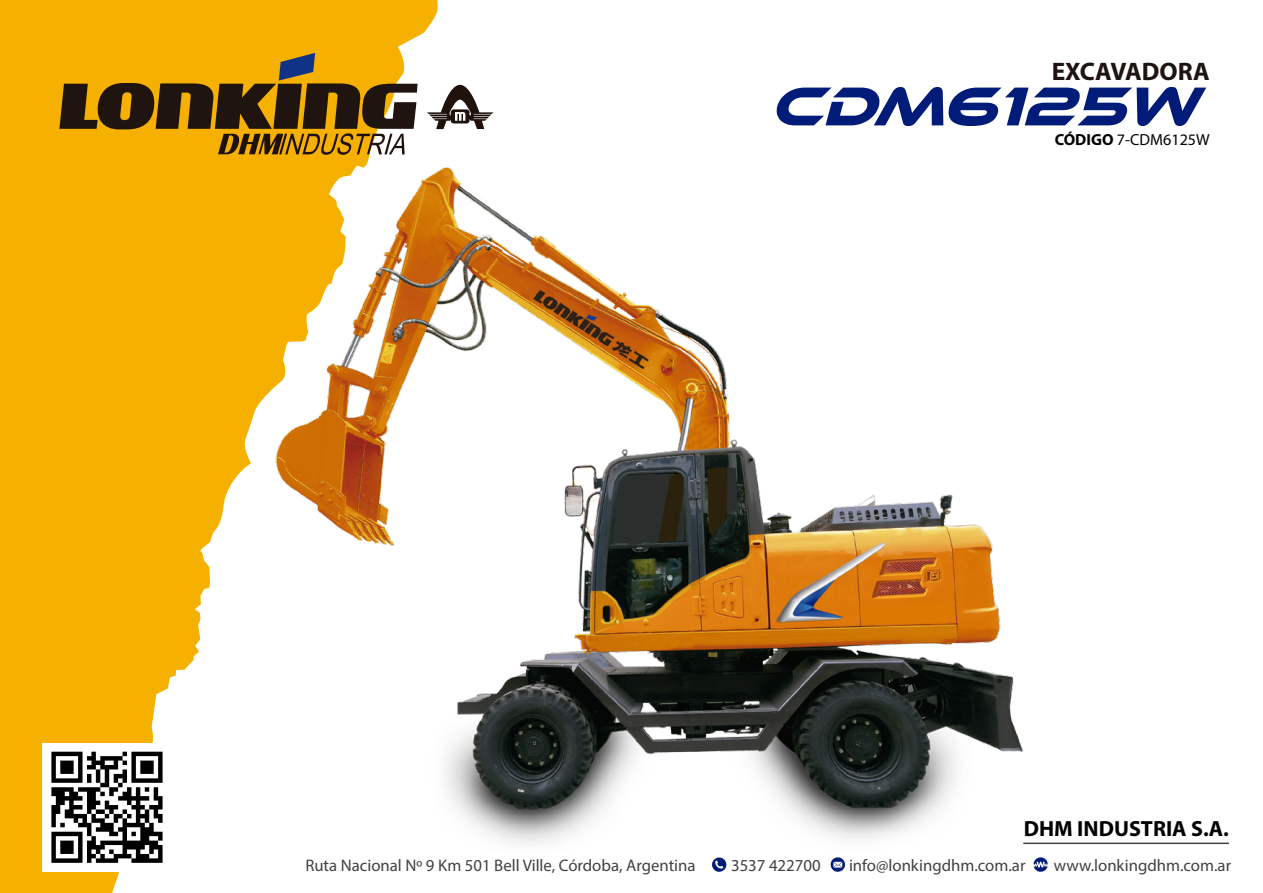
<style>
.page{position:relative;width:1263px;height:893px;background:#fff}
.page>*{position:absolute;margin:0;border:0;box-sizing:border-box;transform-origin:0 0}
.t1{font:italic 56.55px "Ethnocentric Rg";color:#001b78}
.t2{font:700 25.35px "Myriad Pro";color:#1f1410}
.t3{font:700 22.05px "Myriad Pro";color:#020101}
.t4{font:16.8px "Myriad Pro";color:#434141}
.t5{font:16.05px "Myriad Pro";color:#020101}
.s1{font-weight:700}
</style>
<div class="page">
<svg style="left:0;top:0;width:438px;height:893px;background:#f6b81a"></svg>
<hr style="left:1023px;top:843px;width:206px;height:1px;background:#434141">
<svg style="left:1033px;top:859px;width:15px;height:13px"></svg>
<svg style="left:830px;top:859px;width:16px;height:13px"></svg>
<svg style="left:712px;top:859px;width:14px;height:13px"></svg>
<div style="left:43px;top:743px;width:128px;height:129px;background:#fff"></div>
<svg style="left:51px;top:752px;width:112px;height:111px"></svg>
<svg style="left:427px;top:85px;width:66px;height:44px"></svg>
<svg style="left:59px;top:53px;width:359px;height:102px;background:#9b7110"></svg>
<img style="left:191px;top:129px;width:881px;height:730px">
<div style="left:860px;top:601px;width:95px;height:24px;background:#dd7803"></div>
<h2 class="t2" style="left:1052px;top:55px;width:160px">EXCAVADORA</h2>
<h1 class="t1" style="left:770px;top:72px;width:447px">CDM6125W</h1>
<p class="t5" style="left:1055px;top:130px;width:156px"><span class="s1">CÓDIGO</span> 7-CDM6125W</p>
<h3 class="t3" style="left:1024px;top:814px;width:207px">DHM INDUSTRIA S.A.</h3>
<p class="t4" style="left:305px;top:855px;width:392px">Ruta Nacional Nº 9 Km 501 Bell Ville, Córdoba, Argentina</p>
<p class="t4" style="left:731px;top:855px;width:91px">3537 422700</p>
<p class="t4" style="left:849px;top:855px;width:178px">info@lonkingdhm.com.ar</p>
<p class="t4" style="left:1054px;top:855px;width:179px">www.lonkingdhm.com.ar</p>
</div>
